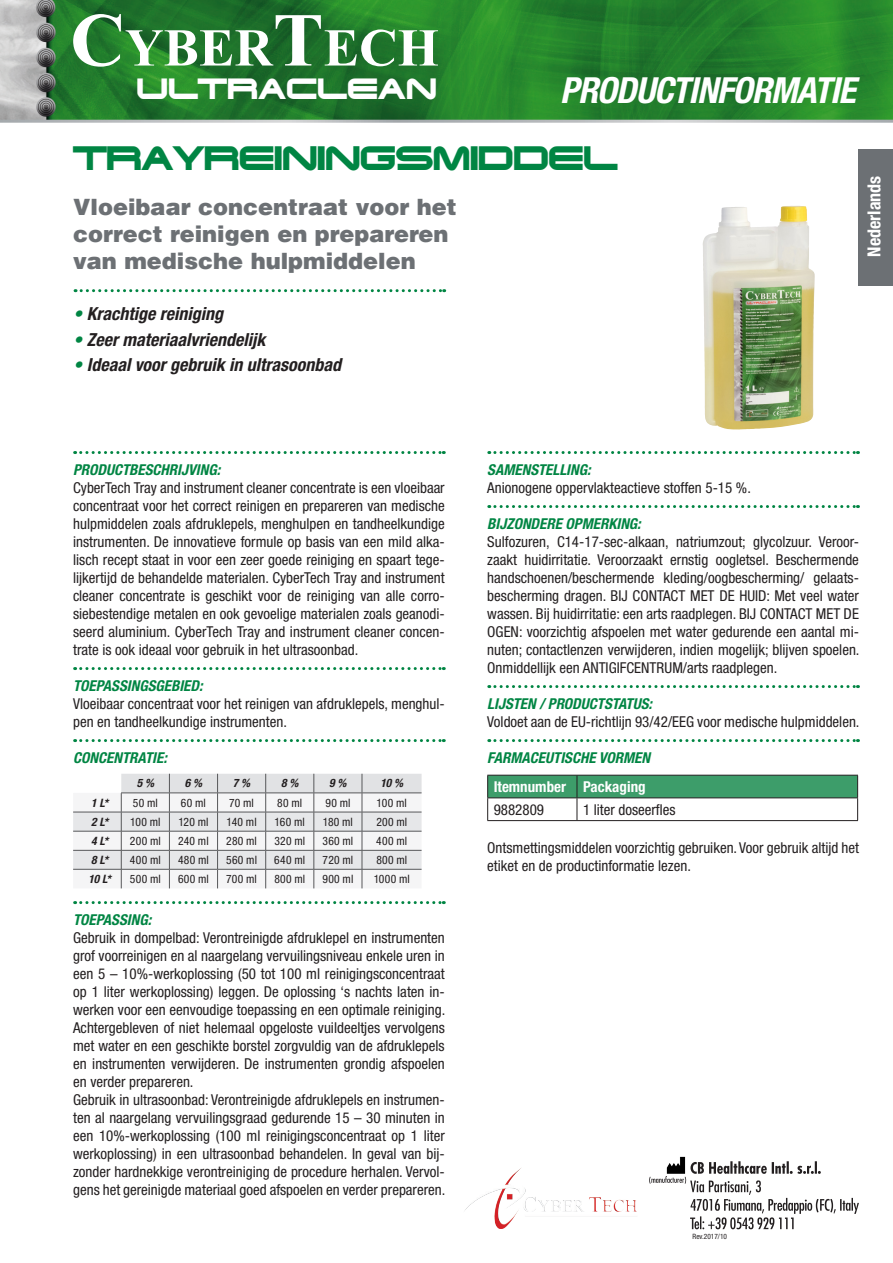
<style>
.page{position:relative;width:893px;height:1263px;background:#fff}
.page>*{position:absolute;margin:0;border:0;box-sizing:border-box;transform-origin:0 0}
.t1{font:700 53.25px "Times New Roman";color:#fff}
.t2{font:italic 700 condensed 36px "Helvetica Neue LTW1 G";letter-spacing:-.025em;color:#fff}
.t3{font:33px "Jeepjeep";letter-spacing:-.025em;color:#008543}
.t4{font:28.5px "Jeepjeep";color:#fff}
.t5{font:900 22.5px/27px "Helvetica LT";color:#6c7074}
.t6{font:italic 700 condensed 18px "Helvetica Neue LTW1 G";color:#231f20}
.t7{font:700 condensed 18px "Helvetica Neue LTW1 G";color:#fff}
.t8{font:condensed 15px/18px "Helvetica Neue LTW1 G";color:#231f20}
.t9{font:italic 700 condensed 15px "Helvetica Neue LTW1 G";color:#008543}
.t10{font:700 condensed 15px "Helvetica Neue LTW1 G";color:#fff}
.t11{font:condensed 11.55px "Helvetica Neue LTW1 G";letter-spacing:.02em;color:#231f20}
.t12{font:italic 700 condensed 11.55px "Helvetica Neue LTW1 G";color:#231f20}
.t13{font:condensed 7.35px "Helvetica Neue LTW1 G";color:#231f20}
.s1{font-size:76.05px}
.s2{color:#008543}
</style>
<div class="page">
<svg style="left:0;top:0;width:893px;height:123px;background:#2f8337"></svg>
<div style="left:859px;top:149px;width:34px;height:136px;background:#6c7074"></div>
<svg style="left:75px;top:451px;width:369px;height:3px"></svg>
<svg style="left:75px;top:667px;width:369px;height:3px"></svg>
<svg style="left:75px;top:739px;width:369px;height:3px"></svg>
<svg style="left:75px;top:901px;width:369px;height:3px"></svg>
<svg style="left:489px;top:451px;width:369px;height:3px"></svg>
<svg style="left:489px;top:505px;width:369px;height:3px"></svg>
<svg style="left:489px;top:685px;width:369px;height:3px"></svg>
<svg style="left:489px;top:739px;width:369px;height:3px"></svg>
<svg style="left:649px;top:1161px;width:210px;height:68px"></svg>
<img style="left:667px;top:1156px;width:18px;height:18px">
<img style="left:498px;top:1168px;width:23px;height:22px">
<svg style="left:75px;top:289px;width:370px;height:3px"></svg>
<hr style="left:487px;top:820px;width:90px;height:1px;background:#231f20">
<hr style="left:577px;top:820px;width:281px;height:1px;background:#231f20">
<svg style="left:487px;top:775px;width:371px;height:45px"></svg>
<svg style="left:73px;top:774px;width:349px;height:114px"></svg>
<hr style="left:73px;top:812px;width:48px;height:1px;background:#57585a">
<hr style="left:121px;top:812px;width:48px;height:1px;background:#57585a">
<hr style="left:169px;top:812px;width:49px;height:1px;background:#57585a">
<hr style="left:218px;top:812px;width:48px;height:1px;background:#57585a">
<hr style="left:266px;top:812px;width:48px;height:1px;background:#57585a">
<hr style="left:314px;top:812px;width:48px;height:1px;background:#57585a">
<hr style="left:362px;top:812px;width:60px;height:1px;background:#57585a">
<img style="left:703px;top:206px;width:91px;height:223px">
<h1 class="t1" style="left:70px;top:11px;width:370px"><span class="s1">C</span>YBER<span class="s1">T</span>ECH</h1>
<h3 class="t4" style="left:136px;top:66px;width:302px">ULTRACLEAN</h3>
<h2 class="t2" style="left:560px;top:69px;width:297px">PRODUCTINFORMATIE</h2>
<h3 class="t3" style="left:73px;top:132px;width:546px">TRAYREININGSMIDDEL</h3>
<h3 class="t5" style="left:73px;top:193px;width:385px">Vloeibaar concentraat voor het correct reinigen en prepareren van medische hulpmiddelen</h3>
<p class="t6" style="left:74px;top:302px;width:151px"><span class="s2">•</span> Krachtige reiniging</p>
<p class="t6" style="left:74px;top:328px;width:193px"><span class="s2">•</span> Zeer materiaalvriendelijk</p>
<p class="t6" style="left:74px;top:354px;width:269px"><span class="s2">•</span> Ideaal voor gebruik in ultrasoonbad</p>
<p class="t7" style="left:863px;top:257px;width:82px;rotate:-90deg">Nederlands</p>
<p class="t9" style="left:73px;top:461px;width:149px">PRODUCTBESCHRIJVING:</p>
<p class="t8" style="left:73px;top:479px;width:373px;text-align:justify">CyberTech Tray and instrument cleaner concentrate is een vloeibaar concentraat voor het correct reinigen en prepareren van medische hulpmiddelen zoals afdruklepels, menghulpen en tandheelkundige instrumenten. De innovatieve formule op basis van een mild alka&shy;lisch recept staat in voor een zeer goede reiniging en spaart tege&shy;lijkertijd de behandelde materialen. CyberTech Tray and instrument cleaner concentrate is geschikt voor de reiniging van alle corro&shy;siebestendige metalen en ook gevoelige materialen zoals geanodi&shy;seerd aluminium. CyberTech Tray and instrument cleaner concen&shy;trate is ook ideaal voor gebruik in het ultrasoonbad.</p>
<p class="t9" style="left:73px;top:677px;width:131px">TOEPASSINGSGEBIED:</p>
<p class="t8" style="left:73px;top:695px;width:373px">Vloeibaar concentraat voor het reinigen van afdruklepels, menghul&shy;pen en tandheelkundige instrumenten.</p>
<p class="t9" style="left:73px;top:749px;width:95px">CONCENTRATIE:</p>
<p class="t12" style="left:137px;top:776px;width:19px">5 %</p>
<p class="t12" style="left:185px;top:776px;width:19px">6 %</p>
<p class="t12" style="left:233px;top:776px;width:19px">7 %</p>
<p class="t12" style="left:281px;top:776px;width:19px">8 %</p>
<p class="t12" style="left:329px;top:776px;width:19px">9 %</p>
<p class="t12" style="left:380px;top:776px;width:24px">10 %</p>
<p class="t12" style="left:91px;top:795px;width:19px">1 L*</p>
<p class="t11" style="left:133px;top:796px;width:26px">50 ml</p>
<p class="t11" style="left:181px;top:796px;width:26px">60 ml</p>
<p class="t11" style="left:229px;top:796px;width:26px">70 ml</p>
<p class="t11" style="left:277px;top:796px;width:26px">80 ml</p>
<p class="t11" style="left:325px;top:796px;width:26px">90 ml</p>
<p class="t11" style="left:377px;top:796px;width:32px">100 ml</p>
<p class="t12" style="left:91px;top:815px;width:19px">2 L*</p>
<p class="t11" style="left:130px;top:815px;width:32px">100 ml</p>
<p class="t11" style="left:178px;top:815px;width:31px">120 ml</p>
<p class="t11" style="left:227px;top:815px;width:32px">140 ml</p>
<p class="t11" style="left:275px;top:815px;width:32px">160 ml</p>
<p class="t11" style="left:323px;top:815px;width:32px">180 ml</p>
<p class="t11" style="left:376px;top:815px;width:32px">200 ml</p>
<p class="t12" style="left:91px;top:834px;width:19px">4 L*</p>
<p class="t11" style="left:130px;top:834px;width:32px">200 ml</p>
<p class="t11" style="left:178px;top:834px;width:32px">240 ml</p>
<p class="t11" style="left:226px;top:834px;width:32px">280 ml</p>
<p class="t11" style="left:274px;top:834px;width:32px">320 ml</p>
<p class="t11" style="left:322px;top:834px;width:32px">360 ml</p>
<p class="t11" style="left:376px;top:834px;width:32px">400 ml</p>
<p class="t12" style="left:91px;top:853px;width:19px">8 L*</p>
<p class="t11" style="left:130px;top:853px;width:32px">400 ml</p>
<p class="t11" style="left:178px;top:853px;width:32px">480 ml</p>
<p class="t11" style="left:226px;top:853px;width:32px">560 ml</p>
<p class="t11" style="left:274px;top:853px;width:32px">640 ml</p>
<p class="t11" style="left:323px;top:853px;width:32px">720 ml</p>
<p class="t11" style="left:376px;top:853px;width:32px">800 ml</p>
<p class="t12" style="left:89px;top:872px;width:24px">10 L*</p>
<p class="t11" style="left:130px;top:872px;width:32px">500 ml</p>
<p class="t11" style="left:178px;top:872px;width:32px">600 ml</p>
<p class="t11" style="left:226px;top:872px;width:32px">700 ml</p>
<p class="t11" style="left:274px;top:872px;width:32px">800 ml</p>
<p class="t11" style="left:322px;top:872px;width:32px">900 ml</p>
<p class="t11" style="left:374px;top:872px;width:38px">1000 ml</p>
<p class="t9" style="left:73px;top:911px;width:80px">TOEPASSING:</p>
<p class="t8" style="left:73px;top:929px;width:374px">Gebruik in dompelbad: Verontreinigde afdruklepel en instrumenten grof voorreinigen en al naargelang vervuilingsniveau enkele uren in een 5 – 10%-werkoplossing (50 tot 100 ml reinigingsconcentraat op 1 liter werkoplossing) leggen. De oplossing ‘s nachts laten in&shy;werken voor een eenvoudige toepassing en een optimale reiniging.<br>Achtergebleven of niet helemaal opgeloste vuildeeltjes vervolgens met water en een geschikte borstel zorgvuldig van de afdruklepels en instrumenten verwijderen. De instrumenten grondig afspoelen en verder prepareren.<br>Gebruik in ultrasoonbad: Verontreinigde afdruklepels en instrumen&shy;ten al naargelang vervuilingsgraad gedurende 15 – 30 minuten in een 10%-werkoplossing (100 ml reinigingsconcentraat op 1 liter werkoplossing) in een ultrasoonbad behandelen. In geval van bij&shy;zonder hardnekkige verontreiniging de procedure herhalen. Vervol&shy;gens het gereinigde materiaal goed afspoelen en verder prepareren.</p>
<p class="t9" style="left:487px;top:461px;width:105px">SAMENSTELLING:</p>
<p class="t8" style="left:487px;top:479px;width:265px">Anionogene oppervlakteactieve stoffen 5-15 %.</p>
<p class="t9" style="left:487px;top:515px;width:155px">BIJZONDERE OPMERKING:</p>
<p class="t8" style="left:487px;top:533px;width:374px;text-align:justify">Sulfozuren, C14-17-sec-alkaan, natriumzout; glycolzuur. Veroor&shy;zaakt huidirritatie. Veroorzaakt ernstig oogletsel. Beschermende handschoenen/beschermende kleding/oogbescherming/ gelaats&shy;bescherming dragen. BIJ CONTACT MET DE HUID: Met veel water wassen. Bij huidirritatie: een arts raadplegen. BIJ CONTACT MET DE OGEN: voorzichtig afspoelen met water gedurende een aantal mi&shy;nuten; contactlenzen verwijderen, indien mogelijk; blijven spoelen.<br>Onmiddellijk een ANTIGIFCENTRUM/arts raadplegen.</p>
<p class="t9" style="left:487px;top:695px;width:166px">LIJSTEN / PRODUCTSTATUS:</p>
<p class="t8" style="left:487px;top:713px;width:374px">Voldoet aan de EU-richtlijn 93/42/EEG voor medische hulpmiddelen.</p>
<p class="t9" style="left:487px;top:749px;width:164px">FARMACEUTISCHE VORMEN</p>
<p class="t10" style="left:494px;top:777px;width:154px">Itemnumber Packaging</p>
<p class="t8" style="left:494px;top:800px;width:52px">9882809</p>
<p class="t8" style="left:583px;top:800px;width:94px">1 liter doseerfles</p>
<p class="t8" style="left:487px;top:839px;width:373px">Ontsmettingsmiddelen voorzichtig gebruiken. Voor gebruik altijd het etiket en de productinformatie lezen.</p>
<p class="t13" style="left:693px;top:1232px;width:36px">Rev.2017/10</p>
</div>
